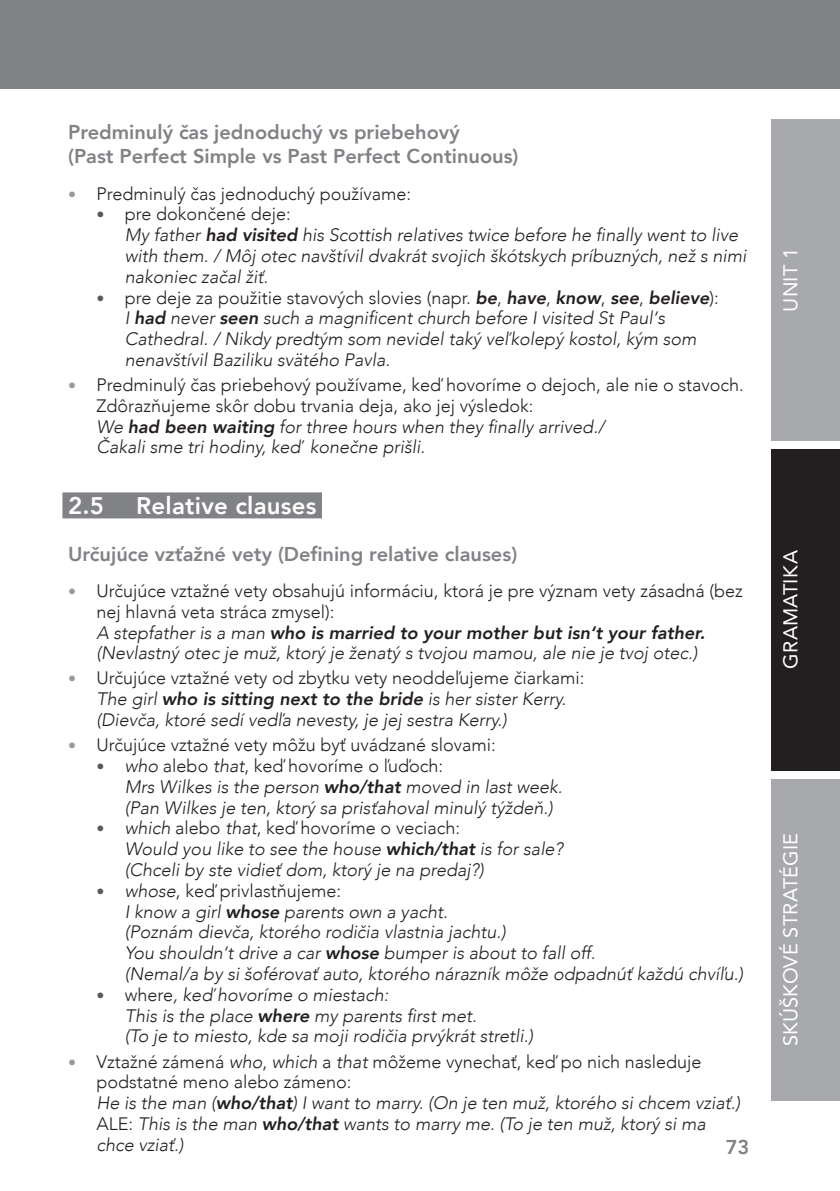
<style>
.page{position:relative;width:840px;height:1191px;background:#fff}
.page>*{position:absolute;margin:0;border:0;box-sizing:border-box;transform-origin:0 0}
.t1{font:800 24px "Avenir";letter-spacing:.01em;color:#fff}
.t2{font:800 20px/24px "Avenir";color:#808285}
.t3{font:20px "Avenir";letter-spacing:.005em;color:#fff}
.t4{font:italic 300 18px/20.8px "Avenir";color:#231f20}
.t5{font:300 18px/20.8px "Avenir";color:#231f20}
.s1{font-size:16px;color:#97999c}
.s2{font-style:normal;font-size:16px;color:#58595b}
.s3{font-style:normal}
.s4{font-weight:800}
.s5{font-style:italic}
.s6{font-weight:800;font-style:italic}
.s7{font-style:normal;font-size:16px;color:#97999c}
</style>
<div class="page">
<div style="left:771px;top:119px;width:68px;height:321px;background:#a7a9ac"></div>
<div style="left:771px;top:779px;width:68px;height:321px;background:#a7a9ac"></div>
<div style="left:771px;top:449px;width:68px;height:321px;background:#231f20"></div>
<div style="left:0;top:0;width:839px;height:88px;background:#808285"></div>
<div style="left:62px;top:492px;width:260px;height:26px;background:#808285"></div>
<p class="t2" style="left:68px;top:121px;width:451px">Predminulý čas jednoduchý vs priebehový<br>(Past Perfect Simple vs Past Perfect Continuous)</p>
<p class="t5" style="left:68px;top:183px;width:344px"><span class="s1">•</span> Predminulý čas jednoduchý používame:</p>
<p class="t4" style="left:125px;top:204px;width:622px;text-indent:-28px"><span class="s2">•</span> <span class="s3">pre dokončené deje:<br></span>My father <span class="s4">had visited</span> his Scottish relatives twice before he finally went to live with them. / Môj otec navštívil dvakrát svojich škótskych príbuzných, než s nimi nakoniec začal žiť.</p>
<p class="t4" style="left:125px;top:287px;width:595px;text-indent:-28px"><span class="s2">•</span> <span class="s3">pre deje za použitie stavových slovies (napr.</span> <span class="s4">be</span><span class="s3">,</span> <span class="s4">have</span><span class="s3">,</span> <span class="s4">know</span><span class="s3">,</span> <span class="s4">see</span><span class="s3">,</span> <span class="s4">believe</span><span class="s3">):<br></span>I <span class="s4">had</span> never <span class="s4">seen</span> such a magnificent church before I visited St Paul‘s Cathedral. / Nikdy predtým som nevidel taký veľkolepý kostol, kým som nenavštívil Baziliku svätého Pavla.</p>
<p class="t5" style="left:96px;top:375px;width:648px;text-indent:-28px"><span class="s1">•</span> Predminulý čas priebehový používame, keď hovoríme o dejoch, ale nie o stavoch.<br>Zdôrazňujeme skôr dobu trvania deja, ako jej výsledok:<br><span class="s5">We</span> <span class="s6">had been waiting</span> <span class="s5">for three hours when they finally arrived./<br>Čakali sme tri hodiny, keď konečne prišli.</span></p>
<h1 class="t1" style="left:68px;top:490px;width:38px">2.5</h1>
<h1 class="t1" style="left:136px;top:490px;width:182px">Relative clauses</h1>
<p class="t2" style="left:68px;top:542px;width:450px">Určujúce vzťažné vety (Defining relative clauses)</p>
<p class="t5" style="left:96px;top:581px;width:647px;text-indent:-28px"><span class="s1">•</span> Určujúce vztažné vety obsahujú informáciu, ktorá je pre význam vety zásadná (bez nej hlavná veta stráca zmysel):<br><span class="s5">A stepfather is a man</span> <span class="s6">who is married to your mother but isn‘t your father. </span><span class="s5">(Nevlastný otec je muž, ktorý je ženatý s tvojou mamou, ale nie je tvoj otec.)</span></p>
<p class="t4" style="left:96px;top:668px;width:489px;text-indent:-28px"><span class="s7">•</span> <span class="s3">Určujúce vztažné vety od zbytku vety neoddeľujeme čiarkami:<br></span>The girl <span class="s4">who is sitting next to the bride</span> is her sister Kerry. (Dievča, ktoré sedí vedľa nevesty, je jej sestra Kerry.)</p>
<p class="t5" style="left:68px;top:735px;width:429px"><span class="s1">•</span> Určujúce vztažné vety môžu byť uvádzané slovami:</p>
<p class="t4" style="left:125px;top:756px;width:439px;text-indent:-28px"><span class="s2">•</span> who <span class="s3">alebo</span> that<span class="s3">, keď hovoríme o ľuďoch:<br></span>Mrs Wilkes is the person <span class="s4">who/that</span> moved in last week. (Pan Wilkes je ten, ktorý sa prisťahoval minulý týždeň.)</p>
<p class="t4" style="left:125px;top:818px;width:439px;text-indent:-28px"><span class="s2">•</span> which <span class="s3">alebo</span> that<span class="s3">, keď hovoríme o veciach:<br></span>Would you like to see the house <span class="s4">which/that</span> is for sale? (Chceli by ste vidieť dom, ktorý je na predaj?)</p>
<p class="t4" style="left:125px;top:880px;width:619px;text-indent:-28px"><span class="s2">•</span> whose<span class="s3">, keď privlastňujeme:<br></span>I know a girl <span class="s4">whose</span> parents own a yacht.<br>(Poznám dievča, ktorého rodičia vlastnia jachtu.)<br>You shouldn‘t drive a car <span class="s4">whose</span> bumper is about to fall off.<br>(Nemal/a by si šoférovať auto, ktorého nárazník môže odpadnúť každú chvíľu.)</p>
<p class="t4" style="left:125px;top:984px;width:409px;text-indent:-28px"><span class="s2">•</span> <span class="s3">where</span>, keď hovoríme o miestach:<br>This is the place <span class="s4">where</span> my parents first met.<br>(To je to miesto, kde sa moji rodičia prvýkrát stretli.)</p>
<p class="t4" style="left:96px;top:1051px;width:645px;text-indent:-28px"><span class="s7">•</span> <span class="s3">Vztažné zámená</span> who<span class="s3">,</span> which <span class="s3">a</span> that <span class="s3">môžeme vynechať, keď po nich nasleduje podstatné meno alebo zámeno:<br></span>He is the man (<span class="s4">who/that</span>) I want to marry. (On je ten muž, ktorého si chcem vziať.)<br><span class="s3">ALE:</span> This is the man <span class="s4">who/that</span> wants to marry me. (To je ten muž, ktorý si ma chce vziať.)</p>
<p class="t2" style="left:725px;top:1136px;width:25px">73</p>
<p class="t3" style="left:777px;top:311px;width:65px;rotate:-90deg">UNIT 1</p>
<p class="t3" style="left:777px;top:669px;width:120px;rotate:-90deg">GRAMATIKA</p>
<p class="t3" style="left:777px;top:1046px;width:214px;rotate:-90deg">SKÚŠKOVÉ STRATÉGIE</p>
</div>
